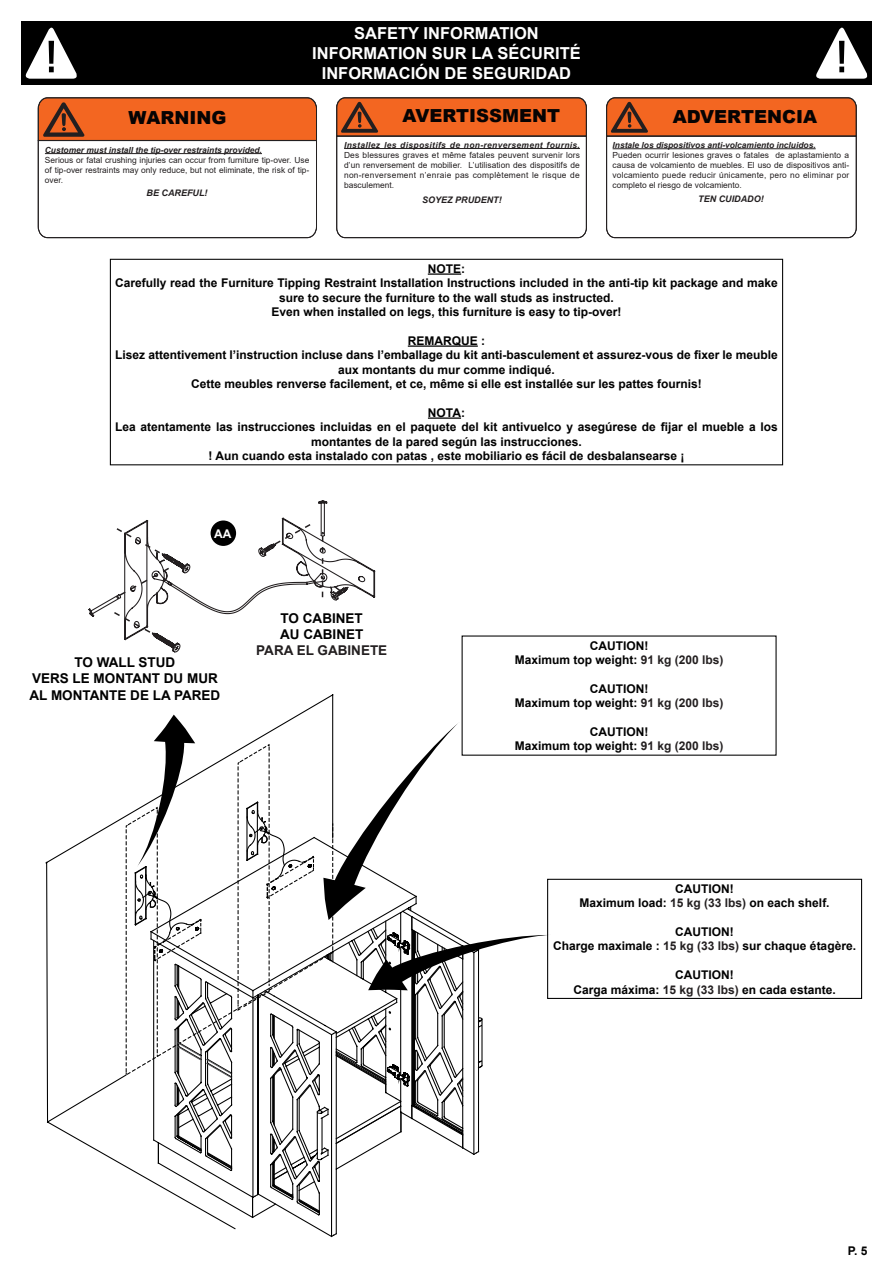
<style>
.page{position:relative;width:893px;height:1263px;background:#fff}
.page>*{position:absolute;margin:0;border:0;box-sizing:border-box;transform-origin:0 0}
.t1{font:900 18px "Arial";color:#060303}
.t2{font:700 16.5px "Arial";color:#fff}
.t3{font:700 13.5px "Arial";color:#000}
.t4{font:700 13.5px "Arial";color:#231f20}
.t5{font:700 12px/14.4px "Arial";color:#000;text-align:center}
.t6{font:700 12px "Arial";color:#fff}
.t7{font:italic 700 9px "Arial";color:#231f20}
.t8{font:8.4px/10.2px "Arial";color:#231f20;text-align:justify}
.t9{font:italic 700 8.4px "Arial";color:#231f20}
.s1{font-weight:700;font-style:italic}
.s2{color:#231f20}
</style>
<div class="page">
<svg style="left:45px;top:694px;width:289px;height:487px"></svg>
<svg style="left:150px;top:1087px;width:330px;height:132px"></svg>
<svg style="left:157px;top:1087px;width:307px;height:129px"></svg>
<svg style="left:37px;top:97px;width:280px;height:142px"></svg>
<svg style="left:336px;top:97px;width:251px;height:142px"></svg>
<svg style="left:606px;top:97px;width:251px;height:142px"></svg>
<svg style="left:125px;top:715px;width:425px;height:372px"></svg>
<hr style="left:428px;top:273px;width:33px;height:2px;background:#000">
<hr style="left:408px;top:345px;width:70px;height:2px;background:#000">
<hr style="left:428px;top:417px;width:33px;height:2px;background:#000">
<div style="left:110px;top:259px;width:673px;height:206px;border:1px solid #000"></div>
<div style="left:21px;top:21px;width:851px;height:64px;background:#000"></div>
<svg style="left:25px;top:27px;width:52px;height:52px"></svg>
<svg style="left:816px;top:27px;width:52px;height:52px"></svg>
<svg style="left:88px;top:500px;width:288px;height:153px"></svg>
<div style="left:547px;top:879px;width:315px;height:120px;border:1px solid #000"></div>
<p class="t2" style="left:354px;top:22px;width:186px">SAFETY INFORMATION</p>
<p class="t2" style="left:312px;top:42px;width:270px">INFORMATION SUR LA SÉCURITÉ</p>
<p class="t2" style="left:322px;top:62px;width:251px">INFORMACIÓN DE SEGURIDAD</p>
<p class="t1" style="left:128px;top:105px;width:99px">WARNING</p>
<p class="t9" style="left:45px;top:144px;width:219px">Customer must install the tip-over restraints provided.</p>
<p class="t8" style="left:45px;top:155px;width:266px">Serious or fatal crushing injuries can occur from furniture tip-over. Use of tip-over restraints may only reduce, but not eliminate, the risk of tip&shy;over.</p>
<p class="t7" style="left:147px;top:187px;width:62px">BE CAREFUL!</p>
<p class="t1" style="left:402px;top:103px;width:159px">AVERTISSMENT</p>
<p class="t8" style="left:344px;top:140px;width:237px"><span class="s1">Installez les dispositifs de non-renversement fournis.<br></span>Des blessures graves et même fatales peuvent survenir lors d’un renversement de mobilier. L’utilisation des dispositifs de non-renversement n’enraie pas complètement le risque de basculement.</p>
<p class="t7" style="left:422px;top:194px;width:81px">SOYEZ PRUDENT!</p>
<p class="t1" style="left:673px;top:103px;width:146px">ADVERTENCIA</p>
<p class="t9" style="left:613px;top:139px;width:205px">Instale los dispositivos anti-volcamiento incluidos.</p>
<p class="t8" style="left:613px;top:150px;width:238px">Pueden ocurrir lesiones graves o fatales de aplastamiento a causa de volcamiento de muebles. El uso de dispositivos anti&shy;volcamiento puede reducir únicamente, pero no eliminar por completo el riesgo de volcamiento.</p>
<p class="t7" style="left:698px;top:193px;width:67px">TEN CUIDADO!</p>
<p class="t5" style="left:428px;top:262px;width:39px">NOTE:</p>
<p class="t5" style="left:115px;top:276px;width:664px">Carefully read the Furniture Tipping Restraint Installation Instructions included in the anti-tip kit package and make sure to secure the furniture to the wall studs as instructed.</p>
<p class="t5" style="left:271px;top:305px;width:352px">Even when installed on legs, this furniture is easy to tip-over!</p>
<p class="t5" style="left:408px;top:334px;width:79px">REMARQUE :</p>
<p class="t5" style="left:115px;top:348px;width:664px">Lisez attentivement l’instruction incluse dans l’emballage du kit anti-basculement et assurez-vous de fixer le meuble aux montants du mur comme indiqué.</p>
<p class="t5" style="left:191px;top:377px;width:512px">Cette meubles renverse facilement, et ce, même si elle est installée sur les pattes fournis!</p>
<p class="t5" style="left:428px;top:406px;width:39px">NOTA:</p>
<p class="t5" style="left:115px;top:420px;width:664px">Lea atentamente las instrucciones incluidas en el paquete del kit antivuelco y asegúrese de fijar el mueble a los montantes de la pared según las instrucciones.</p>
<p class="t5" style="left:209px;top:449px;width:477px">! Aun cuando esta instalado con patas , este mobiliario es fácil de desbalansearse ¡</p>
<p class="t6" style="left:214px;top:525px;width:19px">AA</p>
<p class="t3" style="left:75px;top:653px;width:102px">TO WALL STUD</p>
<p class="t3" style="left:32px;top:669px;width:187px">VERS LE MONTANT DU MUR</p>
<p class="t3" style="left:30px;top:685px;width:192px">AL MONTANTE DE LA PARED</p>
<p class="t3" style="left:281px;top:608px;width:84px">TO CABINET</p>
<p class="t3" style="left:280px;top:624px;width:85px">AU CABINET</p>
<p class="t4" style="left:256px;top:641px;width:133px">PARA EL GABINETE</p>
<p class="t5" style="left:590px;top:638px;width:60px">CAUTION!</p>
<p class="t5" style="left:515px;top:653px;width:210px">Maximum top weight: <span class="s2">91 kg (200 lbs)</span></p>
<p class="t5" style="left:590px;top:681px;width:60px">CAUTION!</p>
<p class="t5" style="left:515px;top:696px;width:210px">Maximum top weight: <span class="s2">91 kg (200 lbs)</span></p>
<p class="t5" style="left:590px;top:725px;width:60px">CAUTION!</p>
<p class="t5" style="left:515px;top:739px;width:210px">Maximum top weight: <span class="s2">91 kg (200 lbs)</span></p>
<p class="t5" style="left:675px;top:881px;width:60px">CAUTION!</p>
<p class="t5" style="left:580px;top:896px;width:252px">Maximum load: <span class="s2">15 kg (33 lbs)</span> on each shelf.</p>
<p class="t5" style="left:675px;top:925px;width:60px">CAUTION!</p>
<p class="t5" style="left:553px;top:939px;width:304px">Charge maximale : <span class="s2">15 kg (33 lbs)</span> sur chaque étagère.</p>
<p class="t5" style="left:675px;top:968px;width:60px">CAUTION!</p>
<p class="t5" style="left:573px;top:982px;width:264px">Carga máxima: <span class="s2">15 kg (33 lbs)</span> en cada estante.</p>
<p class="t5" style="left:848px;top:1243px;width:21px">P. 5</p>
</div>
